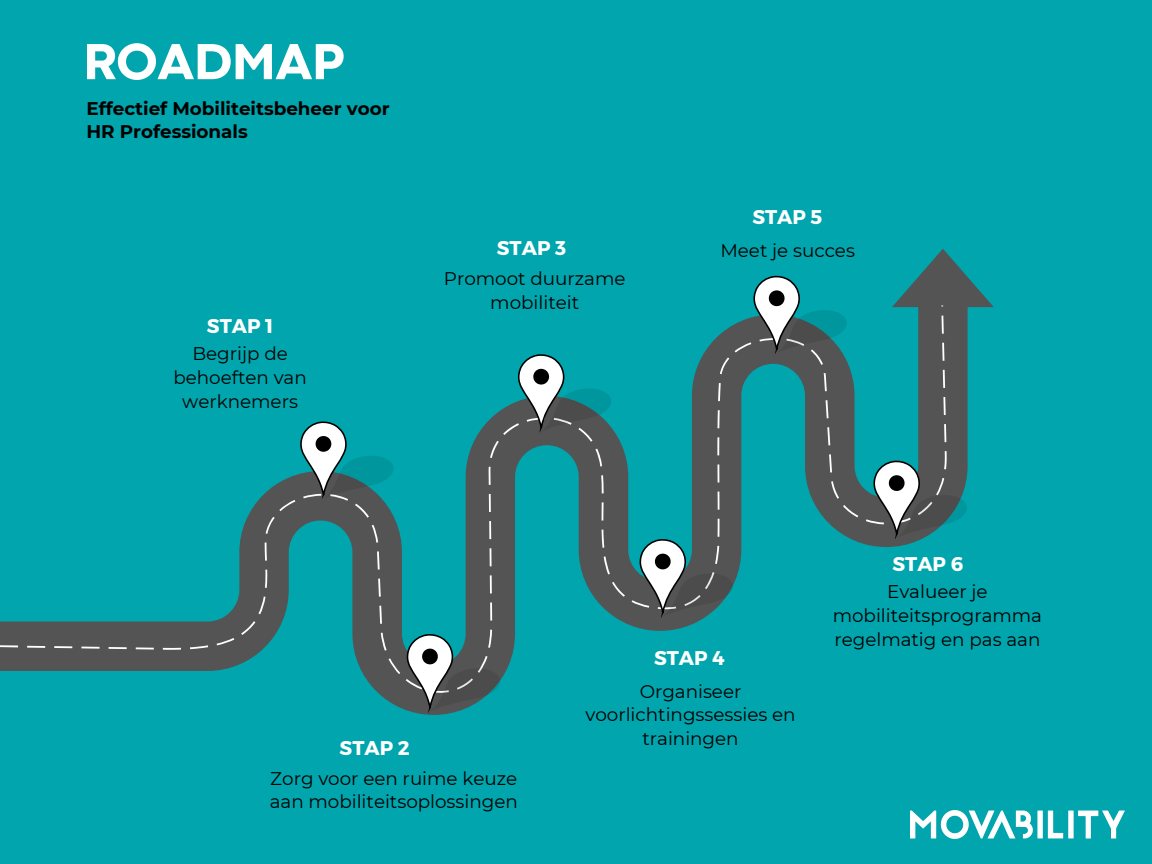
<style>
.page{position:relative;width:1152px;height:864px;background:#00a5ad}
.page>*{position:absolute;margin:0;border:0;box-sizing:border-box;transform-origin:0 0}
.t1{font:800 52.8px "Codec Pro";color:#fff}
.t2{font:700 19.8px "Montserrat";color:#fff}
.t3{font:18.3px/23.7px "Montserrat";color:#000;text-align:center}
.t4{font:700 18.3px/23.7px "Montserrat";color:#000}
</style>
<div class="page">
<svg style="left:264px;top:249px;width:730px;height:466px"></svg>
<svg style="left:0;top:494px;width:932px;height:199px"></svg>
<svg style="left:300px;top:421px;width:93px;height:78px"></svg>
<svg style="left:407px;top:633px;width:93px;height:79px;background:#687f80"></svg>
<svg style="left:639px;top:538px;width:94px;height:79px;background:#6a7d7d"></svg>
<svg style="left:873px;top:460px;width:94px;height:78px;background:#678081"></svg>
<svg style="left:518px;top:354px;width:93px;height:78px"></svg>
<svg style="left:753px;top:275px;width:94px;height:78px"></svg>
<img style="left:910px;top:810px;width:214px;height:28px">
<p class="t1" style="left:83px;top:43px;width:262px">ROADMAP</p>
<h2 class="t4" style="left:86px;top:96px;width:305px">Effectief Mobiliteitsbeheer voor<br>HR Professionals</h2>
<h3 class="t2" style="left:207px;top:313px;width:68px">STAP 1</h3>
<h1 class="t3" style="left:173px;top:342px;width:135px">Begrijp de behoeften van werknemers</h1>
<h2 class="t2" style="left:497px;top:235px;width:71px">STAP 3</h2>
<h2 class="t3" style="left:444px;top:267px;width:183px">Promoot duurzame mobiliteit</h2>
<h2 class="t2" style="left:752px;top:204px;width:72px">STAP 5</h2>
<p class="t3" style="left:720px;top:239px;width:136px">Meet je succes</p>
<p class="t2" style="left:340px;top:735px;width:72px">STAP 2</p>
<p class="t2" style="left:654px;top:645px;width:72px">STAP 4</p>
<p class="t3" style="left:586px;top:679px;width:212px">Organiseer voorlichtingssessies en trainingen</p>
<p class="t2" style="left:892px;top:552px;width:72px">STAP 6</p>
<p class="t3" style="left:833px;top:580px;width:211px">Evalueer je mobiliteitsprogramma regelmatig en pas aan</p>
<p class="t3" style="left:270px;top:766px;width:248px">Zorg voor een ruime keuze</p>
<p class="t3" style="left:270px;top:790px;width:250px">aan mobiliteitsoplossingen</p>
</div>
